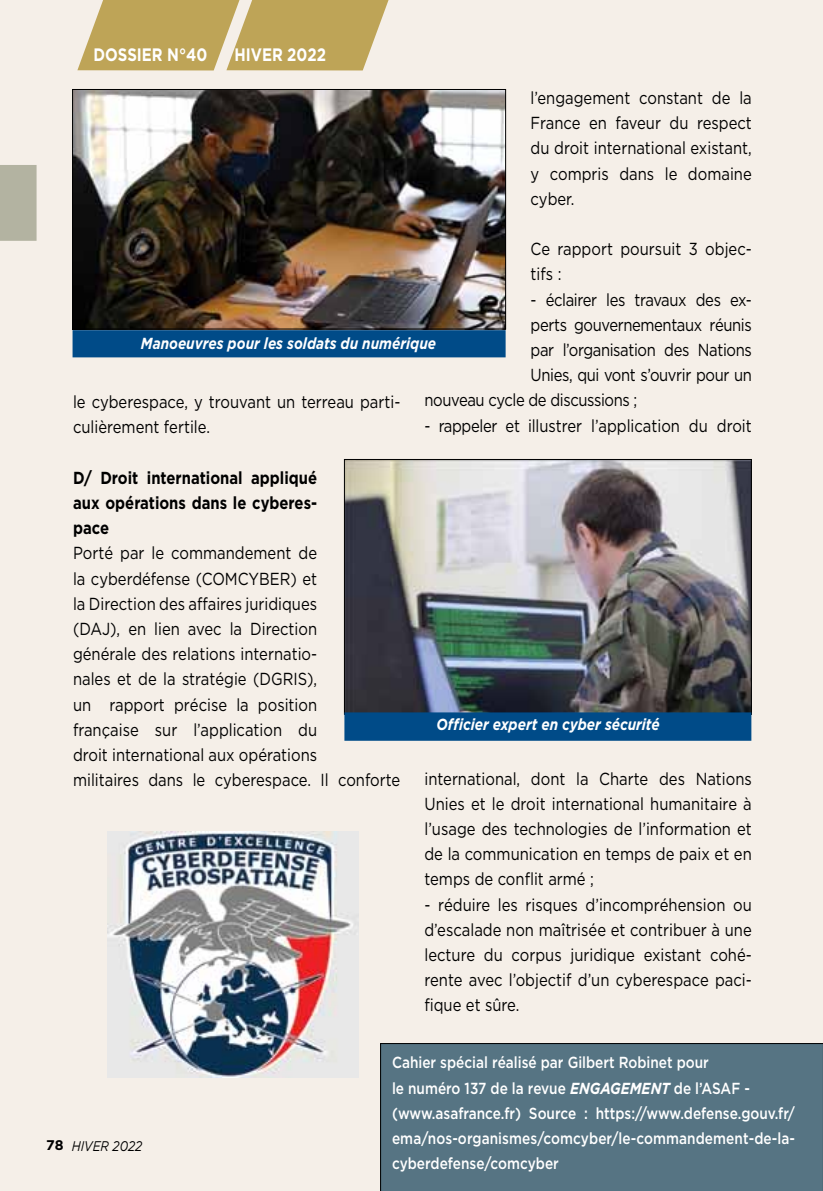
<style>
.page{position:relative;width:823px;height:1191px;background:#fff}
.page>*{position:absolute;margin:0;border:0;box-sizing:border-box;transform-origin:0 0}
.t1{font:700 18px "Gotham";color:#fff;scale:.83 1}
.t2{font:17.4px/25.2px "Gotham";color:#000;scale:.85 1}
.t3{font:17.4px "Gotham";letter-spacing:-.025em;color:#000;scale:.85 1}
.t4{font:700 17.4px/25.2px "Gotham";color:#000;text-align:justify;scale:.85 1}
.t5{font:500 16px/25.2px "Gotham";color:#fff;scale:.85 1}
.t6{font:italic 700 16px "Gotham";color:#fff;scale:.85 1}
.t7{font:italic 14px "Gotham";color:#000;scale:.85 1}
.s1{font-weight:700;font-style:normal}
.s2{font-weight:700;font-style:italic}
</style>
<div class="page">
<div style="left:0;top:0;width:822px;height:1191px;background:#f5efe8"></div>
<svg style="left:77px;top:0;width:312px;height:70px;background:#c4ad69"></svg>
<div style="left:0;top:165px;width:37px;height:76px;background:#b3b3a1"></div>
<div style="left:380px;top:1043px;width:442px;height:148px;background:#567483"></div>
<img style="left:74px;top:91px;width:430px;height:236px">
<div style="left:72px;top:89px;width:434px;height:240px;border:1px solid #000"></div>
<div style="left:72px;top:330px;width:433px;height:27px;background:#004b88;border:2px solid #004b88"></div>
<img style="left:107px;top:831px;width:251px;height:246px">
<img style="left:346px;top:461px;width:403px;height:251px">
<div style="left:344px;top:712px;width:407px;height:29px;background:#004b88;border:2px solid #004b88"></div>
<p class="t1" style="left:93px;top:44px;width:139px">DOSSIER N°40</p>
<p class="t1" style="left:234px;top:44px;width:112px">HIVER 2022</p>
<p class="t2" style="left:530px;top:85px;width:262px;text-align:justify">l’engagement constant de la France en faveur du respect du droit international existant, y compris dans le domaine cyber.</p>
<p class="t2" style="left:530px;top:236px;width:262px">Ce rapport poursuit 3 objec&shy;tifs :</p>
<p class="t3" style="left:530px;top:290px;width:262px">- éclairer les travaux des ex-</p>
<p class="t3" style="left:530px;top:315px;width:262px">perts gouvernementaux réunis</p>
<p class="t3" style="left:530px;top:340px;width:262px">par l’organisation des Nations</p>
<p class="t3" style="left:530px;top:365px;width:262px">unies, qui vont s’ouvrir pour un</p>
<p class="t3" style="left:424px;top:391px;width:252px">nouveau cycle de discussions ;</p>
<p class="t2" style="left:424px;top:412px;width:386px">- rappeler et illustrer l’application du droit</p>
<p class="t6" style="left:141px;top:334px;width:348px">Manoeuvres pour les soldats du numérique</p>
<p class="t2" style="left:73px;top:389px;width:386px">le cyberespace, y trouvant un terreau parti&shy;culièrement fertile.</p>
<p class="t4" style="left:73px;top:464px;width:288px">D/ Droit international appliqué aux opérations dans le cyberes&shy;pace</p>
<p class="t2" style="left:73px;top:540px;width:386px">Porté par le commandement de<br>la cyberdéfense (COMCYBER) et<br>la Direction des affaires juridiques<br>(DAJ), en lien avec la Direction<br>générale des relations internatio-<br>nales et de la stratégie (DGRIS),<br>un rapport précise la position<br>française sur l’application du<br>droit international aux opérations<br>militaires dans le cyberespace. Il conforte</p>
<p class="t6" style="left:436px;top:715px;width:264px">Officier expert en cyber sécurité</p>
<p class="t2" style="left:424px;top:765px;width:386px;text-align:justify">international, dont la Charte des Nations unies et le droit international humanitaire à l’usage des technologies de l’information et de la communication en temps de paix et en temps de conflit armé ;</p>
<p class="t2" style="left:424px;top:891px;width:386px;text-align:justify">- réduire les risques d’incompréhension ou d’escalade non maîtrisée et contribuer à une lecture du corpus juridique existant cohé&shy;rente avec l’objectif d’un cyberespace paci&shy;fique et sûre.</p>
<p class="t7" style="left:46px;top:1138px;width:114px"><span class="s1">78</span> HIVER 2022</p>
<p class="t5" style="left:392px;top:1049px;width:475px">Cahier spécial réalisé par Gilbert Robinet pour<br>le numéro 137 de la revue <span class="s2">ENGAGEMENT</span> de l’ASAF - (www.asafrance.fr) Source : https://www.defense.gouv.fr/ ema/nos-organismes/comcyber/le-commandement-de-la&shy;cyberdefense/comcyber</p>
</div>
